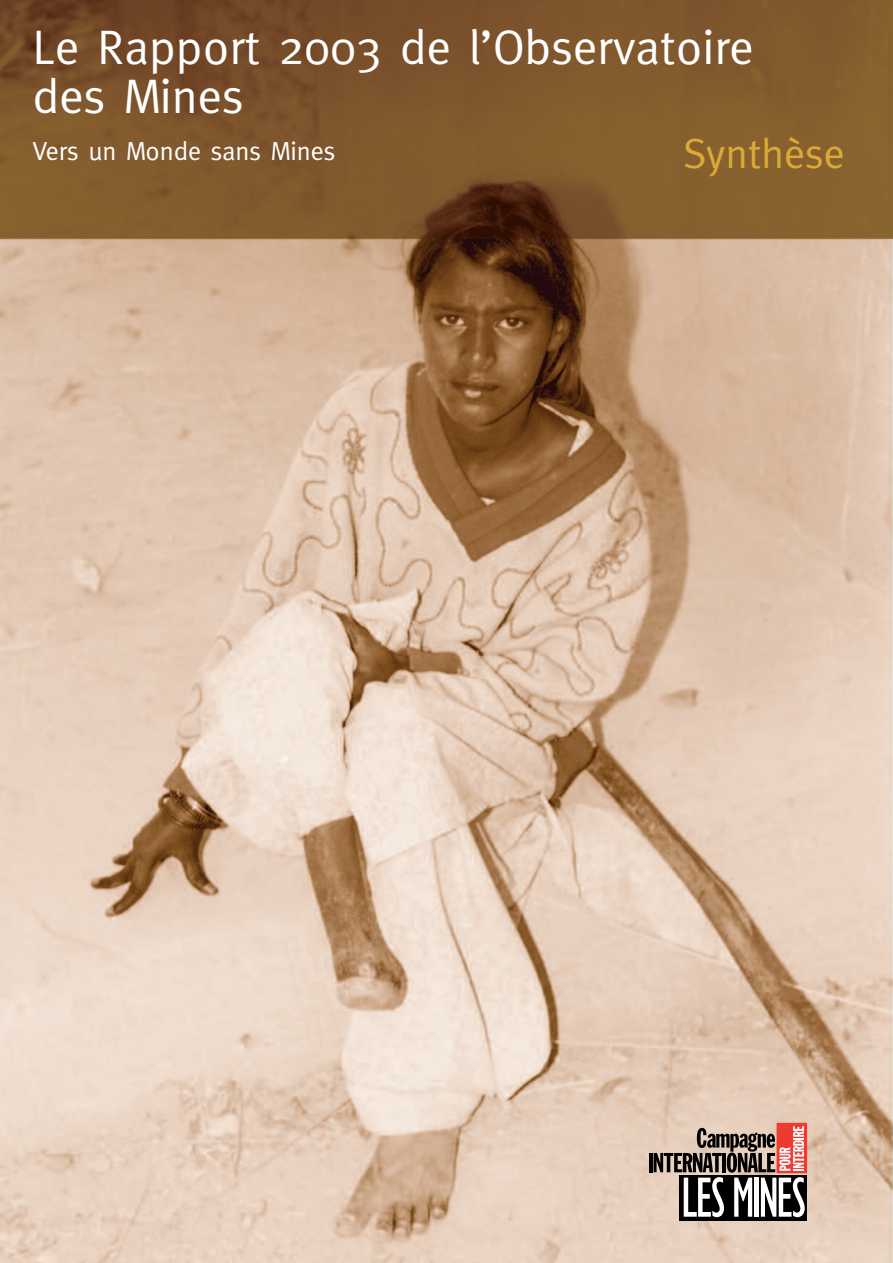
<style>
.page{position:relative;width:893px;height:1263px;background:#fff}
.page>*{position:absolute;margin:0;border:0;box-sizing:border-box;transform-origin:0 0}
.t1{font:48.45px/49.8px "Meta";color:#fff}
.t2{font:42px "Meta";color:#dbaa36}
.t3{font:26.1px "Meta";color:#fff}
</style>
<div class="page">
<img style="left:0;top:0;width:893px;height:1263px">
<div style="left:777px;top:1123px;width:29px;height:50px;background:#ee3b32"></div>
<div style="left:777px;top:1123px;width:30px;height:50px;border:1px solid #ee3b32"></div>
<hr style="left:649px;top:1153px;width:3px;height:19px;background:#000">
<div style="left:679px;top:1175px;width:128px;height:45px;background:#000"></div>
<svg style="left:654px;top:1126px;width:151px;height:91px"></svg>
<p class="t1" style="left:33px;top:22px;width:723px">Le Rapport 2003 de l’Observatoire des Mines</p>
<p class="t3" style="left:33px;top:136px;width:304px">Vers un Monde sans Mines</p>
<p class="t2" style="left:683px;top:129px;width:163px">Synthèse</p>
</div>
